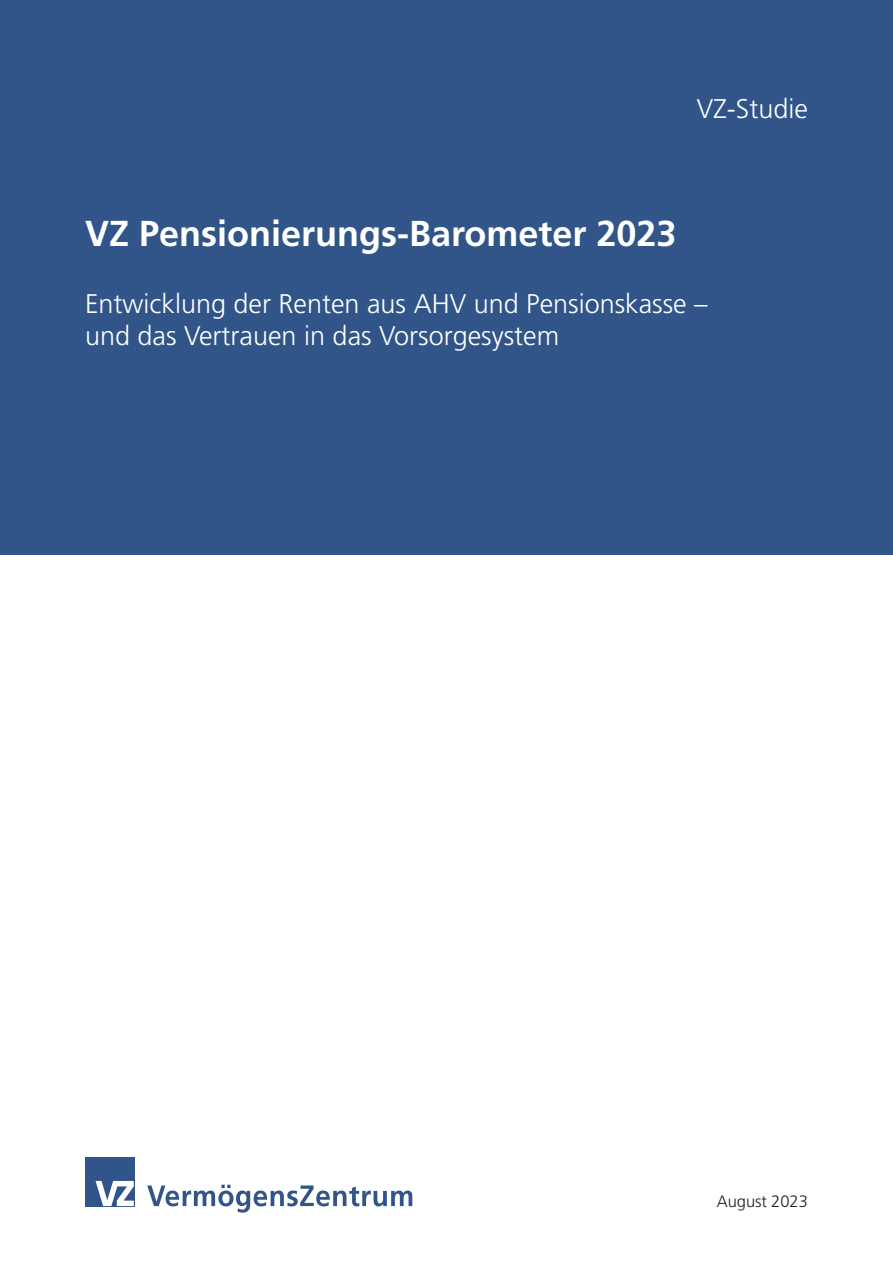
<style>
.page{position:relative;width:893px;height:1263px;background:#fff}
.page>*{position:absolute;margin:0;border:0;box-sizing:border-box;transform-origin:0 0}
.Titel{font:700 36px "Frutiger LT Pro";color:#fff}
.Untertitel{font:300 27px/32.4px "Frutiger LT Pro";color:#fff}
.VZ-Studie{font:300 27px "Frutiger LT Pro";color:#fff}
.Auflage{font:300 16.5px "Frutiger LT Pro";color:#231f20}
</style>
<div class="page">
<div style="left:0;top:0;width:893px;height:555px;background:#315588"></div>
<svg style="left:147px;top:1185px;width:265px;height:27px"></svg>
<div style="left:85px;top:1157px;width:50px;height:50px;background:#315588"></div>
<svg style="left:96px;top:1181px;width:38px;height:25px"></svg>
<p class="VZ-Studie" style="left:697px;top:93px;width:112px">VZ-Studie</p>
<p class="Titel" style="left:85px;top:212px;width:593px">VZ Pensionierungs-Barometer 2023</p>
<p class="Untertitel" style="left:85px;top:287px;width:624px">Entwicklung der Renten aus AHV und Pensionskasse – und das Vertrauen in das Vorsorgesystem</p>
<p class="Auflage" style="left:717px;top:1192px;width:93px">August 2023</p>
</div>
